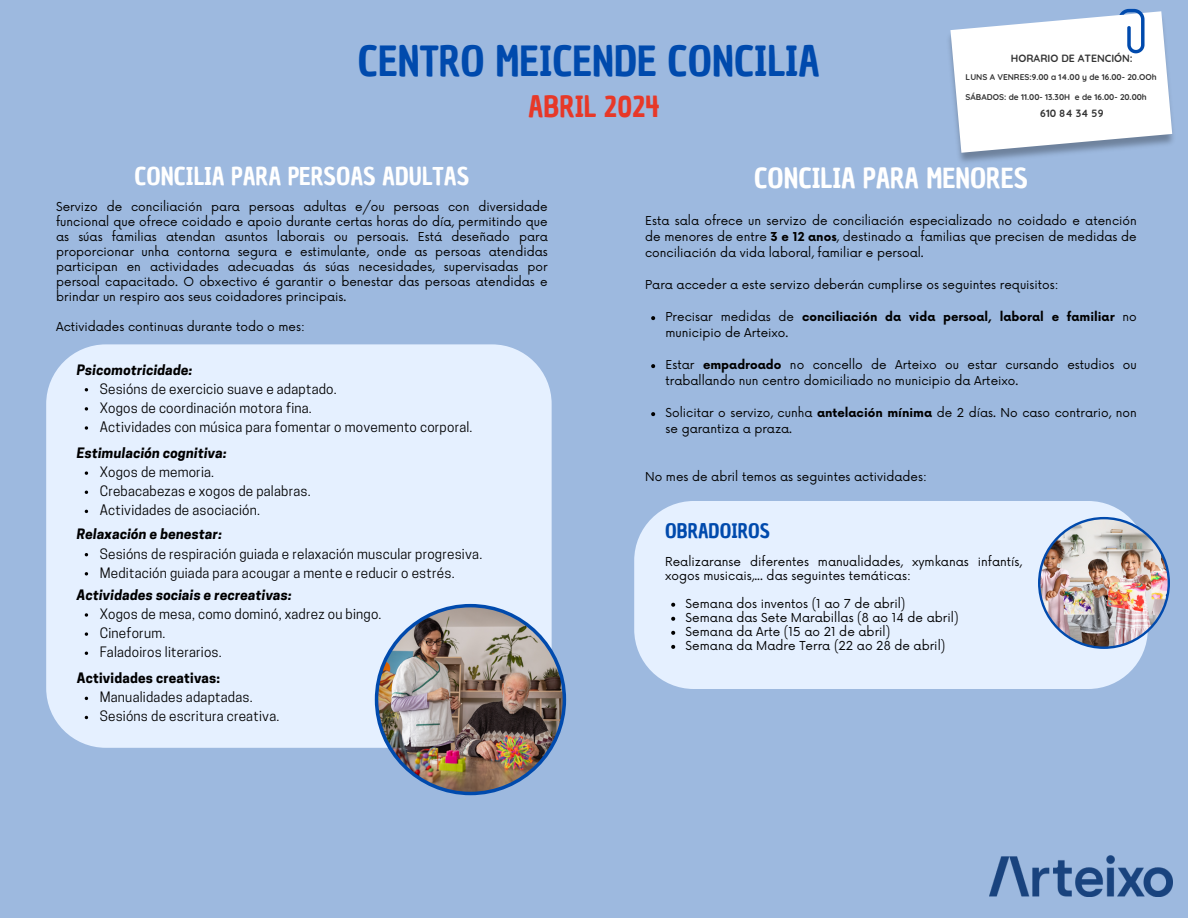
<style>
.page{position:relative;width:1188px;height:918px;background:#9db9df}
.page>*{position:absolute;margin:0;border:0;box-sizing:border-box;transform-origin:0 0}
.t1{font:40.5px "Chau Philomene One";color:#004aad}
.t2{font:28.5px "Chau Philomene One";color:#e73828}
.t3{font:27px "Chau Philomene One";color:#fff}
.t4{font:24px "Chau Philomene One";color:#fff}
.t5{font:19.5px "Chau Philomene One";color:#004aad}
.t6{font:13.5px "Cooper Hewitt";letter-spacing:.015em;color:#000}
.t7{font:italic 700 13.5px "Cooper Hewitt";letter-spacing:.015em;color:#000}
.t8{font:700 13.5px "Cooper Hewitt";letter-spacing:.015em;color:#000}
.t9{font:12px/15px "Now";color:#000}
.t10{font:700 12px/16px "Now";color:#000}
.t11{font:700 10.5px "Quicksand";color:#343434}
.t12{font:700 8.4px "Quicksand";color:#343434}
.s1{font-weight:700}
.s2{font-weight:400}
</style>
<div class="page">
<div style="left:46px;top:344px;width:506px;height:404px;background:#e5f0ff;border-radius:60px"></div>
<svg style="left:651px;top:316px;width:4px;height:4px"></svg>
<svg style="left:651px;top:364px;width:4px;height:4px"></svg>
<svg style="left:651px;top:412px;width:4px;height:4px"></svg>
<div style="left:634px;top:501px;width:514px;height:188px;background:#e5f0ff;border-radius:60px"></div>
<img style="left:1038px;top:517px;width:132px;height:132px">
<img style="left:990px;top:856px;width:182px;height:40px">
<img style="left:949px;top:8px;width:224px;height:154px">
<svg style="left:950px;top:9px;width:222px;height:144px;background:#e8eef5"></svg>
<svg style="left:85px;top:613px;width:3px;height:4px"></svg>
<svg style="left:85px;top:632px;width:3px;height:4px"></svg>
<img style="left:375px;top:604px;width:191px;height:191px">
<svg style="left:85px;top:407px;width:3px;height:4px"></svg>
<svg style="left:85px;top:426px;width:3px;height:4px"></svg>
<svg style="left:85px;top:471px;width:3px;height:4px"></svg>
<svg style="left:671px;top:603px;width:4px;height:4px"></svg>
<svg style="left:671px;top:617px;width:4px;height:4px"></svg>
<svg style="left:671px;top:631px;width:4px;height:4px"></svg>
<svg style="left:671px;top:645px;width:4px;height:4px"></svg>
<p class="t1" style="left:358px;top:34px;width:464px">CENTRO MEICENDE CONCILIA</p>
<p class="t2" style="left:528px;top:88px;width:133px">ABRIL 2024</p>
<h4 class="t11" style="left:1011px;top:51px;width:123px">HORARIO DE ATENCIÓN:</h4>
<h5 class="t12" style="left:966px;top:72px;width:193px">LUNS A VENRES:9.00 a 14.00 y de 16.00- 20.OOh</h5>
<p class="t12" style="left:966px;top:92px;width:183px">SÁBADOS: de 11.00- 13.30H e de 16.00- 20.00h</p>
<p class="t11" style="left:1040px;top:106px;width:65px">610 84 34 59</p>
<p class="t4" style="left:135px;top:160px;width:336px">CONCILIA PARA PERSOAS ADULTAS</p>
<p class="t3" style="left:754px;top:160px;width:275px">CONCILIA PARA MENORES</p>
<p class="t9" style="left:645px;top:213px;width:493px;line-height:16px;text-align:justify">Esta sala ofrece un servizo de conciliación especializado no coidado e atención de menores de entre <span class="s1">3 e 12 anos</span>, destinado a familias que precisen de medidas de conciliación da vida laboral, familiar e persoal.</p>
<h1 class="t9" style="left:645px;top:278px;width:415px">Para acceder a este servizo deberán cumplirse os seguintes requisitos:</h1>
<h2 class="t10" style="left:666px;top:310px;width:473px"><span class="s2">Precisar medidas de</span> conciliación da vida persoal, laboral e familiar <span class="s2">no municipio de Arteixo.</span></h2>
<h3 class="t9" style="left:666px;top:357px;width:473px;line-height:16px">Estar <span class="s1">empadroado</span> no concello de Arteixo ou estar cursando estudios ou traballando nun centro domiciliado no municipio da Arteixo.</h3>
<h2 class="t9" style="left:666px;top:405px;width:473px;line-height:16px">Solicitar o servizo, cunha <span class="s1">antelación mínima</span> de 2 días. No caso contrario, non se garantiza a praza.</h2>
<p class="t9" style="left:645px;top:470px;width:283px">No mes de abril temos as seguintes actividades:</p>
<p class="t9" style="left:56px;top:200px;width:493px;text-align:justify">Servizo de conciliación para persoas adultas e/ou persoas con diversidade funcional que ofrece coidado e apoio durante certas horas do día, permitindo que as súas familias atendan asuntos laborais ou persoais. Está deseñado para proporcionar unha contorna segura e estimulante, onde as persoas atendidas participan en actividades adecuadas ás súas necesidades, supervisadas por persoal capacitado. O obxectivo é garantir o benestar das persoas atendidas e brindar un respiro aos seus coidadores principais.</p>
<h5 class="t9" style="left:56px;top:320px;width:250px">Actividades continuas durante todo o mes:</h5>
<p class="t7" style="left:77px;top:364px;width:117px">Psicomotricidade:</p>
<p class="t6" style="left:100px;top:384px;width:238px">Sesións de exercicio suave e adaptado.</p>
<p class="t6" style="left:100px;top:403px;width:214px">Xogos de coordinación motora fina.</p>
<p class="t6" style="left:100px;top:422px;width:374px">Actividades con música para fomentar o movemento corporal.</p>
<p class="t7" style="left:77px;top:448px;width:151px">Estimulación cognitiva:</p>
<p class="t6" style="left:100px;top:467px;width:116px">Xogos de memoria.</p>
<p class="t6" style="left:100px;top:486px;width:212px">Crebacabezas e xogos de palabras.</p>
<p class="t6" style="left:100px;top:505px;width:162px">Actividades de asociación.</p>
<p class="t7" style="left:77px;top:529px;width:147px">Relaxación e benestar:</p>
<p class="t5" style="left:665px;top:518px;width:106px">OBRADOIROS</p>
<p class="t6" style="left:100px;top:548px;width:384px">Sesións de respiración guiada e relaxación muscular progresiva.</p>
<p class="t6" style="left:100px;top:568px;width:356px">Meditación guiada para acougar a mente e reducir o estrés.</p>
<p class="t7" style="left:77px;top:590px;width:217px">Actividades sociais e recreativas:</p>
<p class="t6" style="left:100px;top:609px;width:283px">Xogos de mesa, como dominó, xadrez ou bingo.</p>
<h5 class="t6" style="left:100px;top:628px;width:67px">Cineforum.</h5>
<p class="t6" style="left:100px;top:647px;width:124px">Faladoiros literarios.</p>
<p class="t8" style="left:77px;top:673px;width:145px">Actividades creativas:</p>
<p class="t6" style="left:100px;top:692px;width:154px">Manualidades adaptadas.</p>
<h5 class="t6" style="left:100px;top:711px;width:181px">Sesións de escritura creativa.</h5>
<h5 class="t9" style="left:665px;top:555px;width:358px;line-height:14.1px">Realizaranse diferentes manualidades, xymkanas infantís, xogos musicais,... das seguintes temáticas:</h5>
<p class="t9" style="left:686px;top:597px;width:221px">Semana dos inventos (1 ao 7 de abril)</p>
<p class="t9" style="left:686px;top:611px;width:274px">Semana das Sete Marabillas (8 ao 14 de abril)</p>
<p class="t9" style="left:686px;top:625px;width:206px">Semana da Arte (15 ao 21 de abril)</p>
<p class="t9" style="left:686px;top:639px;width:261px">Semana da Madre Terra (22 ao 28 de abril)</p>
</div>
